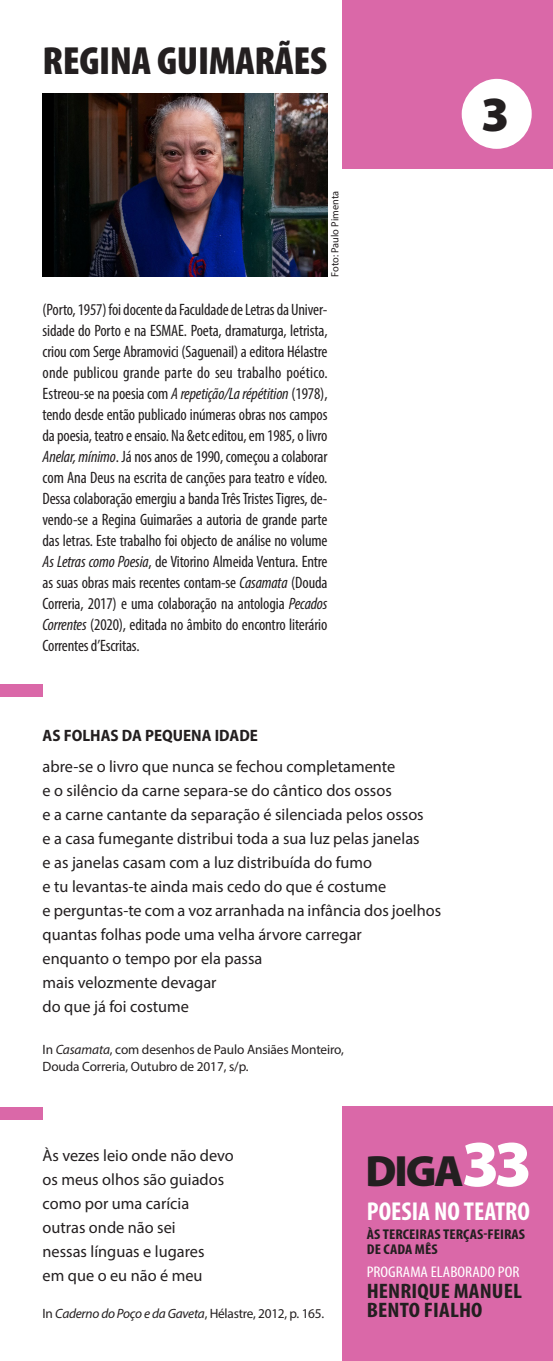
<style>
.page{position:relative;width:553px;height:1361px;background:#fff}
.page>*{position:absolute;margin:0;border:0;box-sizing:border-box;transform-origin:0 0}
.t1{font:49.35px "Myriad Variable Concept";color:#231f20}
.t2{font:43.95px "Myriad Variable Concept";color:#231f20}
.t3{font:39.45px "Myriad Variable Concept";letter-spacing:.075em;color:#231f20;scale:1.05 1}
.t4{font:25.95px "Myriad Variable Concept";letter-spacing:.065em;color:#fff}
.t5{font:21px/19.5px "Myriad Variable Concept";letter-spacing:.075em;color:#231f20;scale:1.12 1}
.t6{font:16.5px/21px "Myriad Variable Concept";letter-spacing:.16em;color:#231f20}
.t7{font:15.45px "Myriad Variable Concept";letter-spacing:.025em;color:#fff;scale:1.12 1}
.t8{font:14.25px/15px "Myriad Variable Concept";letter-spacing:.07em;color:#231f20;scale:1.12 1}
.t9{font:13.5px/16.5px "Myriad Variable Concept";letter-spacing:.165em;color:#231f20}
.t10{font:13.5px "Myriad Variable Concept";letter-spacing:.145em;color:#231f20}
.t11{font:10.5px "Myriad Variable Concept";color:#231f20}
.s1{font-style:italic}
.s2{font-size:66px;color:#fff}
</style>
<div class="page">
<div style="left:342px;top:1106px;width:211px;height:255px;background:#da68a8"></div>
<div style="left:342px;top:0;width:211px;height:169px;background:#da68a8"></div>
<img style="left:43px;top:94px;width:284px;height:183px">
<div style="left:462px;top:79px;width:69px;height:70px;background:#fff;border-radius:50%"></div>
<div style="left:0;top:1107px;width:43px;height:12px;background:#da68a8"></div>
<div style="left:0;top:684px;width:43px;height:12px;background:#da68a8"></div>
<h3 class="t3" style="left:43px;top:37px;width:270px">REGINA GUIMARÃES</h3>
<p class="t11" style="left:329px;top:277px;width:87px;rotate:-90deg">Foto: Paulo Pimenta</p>
<p class="t6" style="left:43px;top:299px;width:287px;text-align:justify">(Porto, 1957) foi docente da Faculdade de Letras da Univer&shy;sidade do Porto e na ESMAE. Poeta, dramaturga, letrista, criou com Serge Abramovici (Saguenail) a editora Hélastre onde publicou grande parte do seu trabalho poético.<br>Estreou-se na poesia com <span class="s1">A repetição/La répétition</span> (1978), tendo desde então publicado inúmeras obras nos campos da poesia, teatro e ensaio. Na &amp;etc editou, em 1985, o livro <span class="s1">Anelar, mínimo</span>. Já nos anos de 1990, começou a colaborar com Ana Deus na escrita de canções para teatro e vídeo.<br>Dessa colaboração emergiu a banda Três Tristes Tigres, de&shy;vendo-se a Regina Guimarães a autoria de grande parte das letras. Este trabalho foi objecto de análise no volume <span class="s1">As Letras como Poesia</span>, de Vitorino Almeida Ventura. Entre as suas obras mais recentes contam-se <span class="s1">Casamata</span> (Douda Correria, 2017) e uma colaboração na antologia <span class="s1">Pecados Correntes</span> (2020), editada no âmbito do encontro literário Correntes d’Escritas.</p>
<p class="t6" style="left:43px;top:719px;width:351px;line-height:31.5px">AS FOLHAS DA PEQUENA IDADE<br>abre-se o livro que nunca se fechou completamente</p>
<p class="t6" style="left:43px;top:778px;width:398px;line-height:24px">e o silêncio da carne separa-se do cântico dos ossos<br>e a carne cantante da separação é silenciada pelos ossos<br>e a casa fumegante distribui toda a sua luz pelas janelas<br>e as janelas casam com a luz distribuída do fumo<br>e tu levantas-te ainda mais cedo do que é costume<br>e perguntas-te com a voz arranhada na infância dos joelhos quantas folhas pode uma velha árvore carregar<br>enquanto o tempo por ela passa<br>mais velozmente devagar<br>do que já foi costume</p>
<p class="t9" style="left:43px;top:1041px;width:302px">In <span class="s1">Casamata</span>, com desenhos de Paulo Ansiães Monteiro,<br>Douda Correria, Outubro de 2017, s/p.</p>
<h1 class="t1" style="left:481px;top:85px;width:19px">3</h1>
<p class="t6" style="left:43px;top:1143px;width:190px;line-height:24px">Às vezes leio onde não devo os meus olhos são guiados como por uma carícia outras onde não sei<br>nessas línguas e lugares<br>em que o eu não é meu</p>
<p class="t10" style="left:43px;top:1305px;width:283px">In <span class="s1">Caderno do Poço e da Gaveta</span>, Hélastre, 2012, p. 165.</p>
<h2 class="t2" style="left:365px;top:1145px;width:154px">DIGA<span class="s2">33</span></h2>
<h3 class="t4" style="left:367px;top:1196px;width:163px">POESIA NO TEATRO</h3>
<p class="t8" style="left:367px;top:1226px;width:142px">ÀS TERCEIRAS TERÇAS-FEIRAS<br>DE CADA MÊS</p>
<p class="t7" style="left:367px;top:1262px;width:137px">PROGRAMA ELABORADO POR</p>
<p class="t5" style="left:367px;top:1281px;width:139px">HENRIQUE MANUEL<br>BENTO FIALHO</p>
</div>
